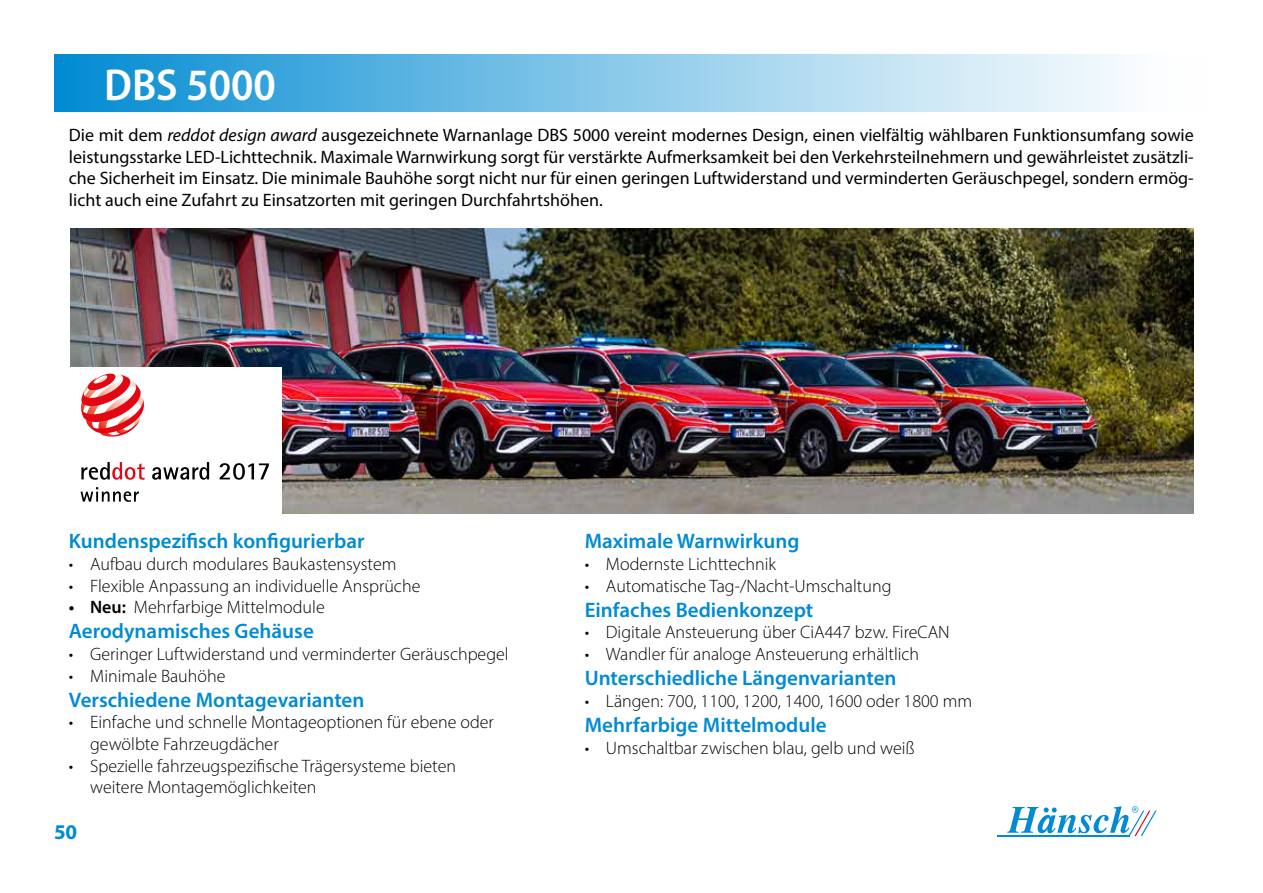
<style>
.page{position:relative;width:1263px;height:893px;background:#fff}
.page>*{position:absolute;margin:0;border:0;box-sizing:border-box;transform-origin:0 0}
.t1{font:600 semi-condensed 45px "Myriad Pro";color:#fff}
.t2{font:600 21px "Myriad Pro";color:#008bd2}
.t3{font:700 21px "Myriad Pro";color:#008bd2}
.t4{font:300 18px/21.6px "Myriad Pro";color:#000}
.t5{font:18px/21.6px "Myriad Pro";color:#000;text-align:justify}
.s1{font-style:italic}
.s2{font-weight:600}
</style>
<div class="page">
<hr style="left:997px;top:835px;width:132px;height:1px;background:#008bd2">
<svg style="left:1007px;top:806px;width:150px;height:30px"></svg>
<div style="left:54px;top:54px;width:1155px;height:58px;background:linear-gradient(to right,#078ed3,#fff)"></div>
<img style="left:71px;top:229px;width:1123px;height:284px">
<div style="left:69px;top:368px;width:212px;height:146px;background:#fff"></div>
<svg style="left:81px;top:462px;width:64px;height:18px"></svg>
<svg style="left:152px;top:462px;width:57px;height:18px"></svg>
<svg style="left:220px;top:463px;width:49px;height:17px"></svg>
<svg style="left:81px;top:374px;width:63px;height:63px"></svg>
<svg style="left:81px;top:487px;width:58px;height:15px"></svg>
<h1 class="t1" style="left:104px;top:56px;width:173px">DBS 5000</h1>
<p class="t5" style="left:69px;top:124px;width:1126px">Die mit dem <span class="s1">reddot design award</span> ausgezeichnete Warnanlage DBS 5000 vereint modernes Design, einen vielfältig wählbaren Funktionsumfang sowie leistungsstarke LED-Lichttechnik. Maximale Warnwirkung sorgt für verstärkte Aufmerksamkeit bei den Verkehrsteilnehmern und gewährleistet zusätzli&shy;che Sicherheit im Einsatz. Die minimale Bauhöhe sorgt nicht nur für einen geringen Luftwiderstand und verminderten Geräuschpegel, sondern ermög&shy;licht auch eine Zufahrt zu Einsatzorten mit geringen Durchfahrtshöhen.</p>
<p class="t2" style="left:69px;top:528px;width:297px">Kundenspezifisch konfigurierbar</p>
<p class="t4" style="left:69px;top:553px;width:329px">• Aufbau durch modulares Baukastensystem</p>
<p class="t4" style="left:69px;top:575px;width:353px">• Flexible Anpassung an individuelle Ansprüche</p>
<p class="t4" style="left:69px;top:596px;width:257px"><span class="s2">• Neu:</span> Mehrfarbige Mittelmodule</p>
<p class="t2" style="left:69px;top:618px;width:246px">Aerodynamisches Gehäuse</p>
<p class="t4" style="left:69px;top:643px;width:441px">• Geringer Luftwiderstand und verminderter Geräuschpegel</p>
<p class="t4" style="left:69px;top:665px;width:158px">• Minimale Bauhöhe</p>
<p class="t2" style="left:69px;top:686px;width:297px">Verschiedene Montagevarianten</p>
<p class="t4" style="left:90px;top:711px;width:405px;text-indent:-21px">• Einfache und schnelle Montageoptionen für ebene oder gewölbte Fahrzeugdächer</p>
<p class="t4" style="left:90px;top:755px;width:367px;text-indent:-21px">• Spezielle fahrzeugspezifische Trägersysteme bieten weitere Montagemöglichkeiten</p>
<p class="t3" style="left:54px;top:818px;width:25px">50</p>
<p class="t2" style="left:585px;top:528px;width:216px">Maximale Warnwirkung</p>
<p class="t4" style="left:585px;top:553px;width:193px">• Modernste Lichttechnik</p>
<p class="t4" style="left:585px;top:575px;width:308px">• Automatische Tag-/Nacht-Umschaltung</p>
<p class="t2" style="left:585px;top:596px;width:230px">Einfaches Bedienkonzept</p>
<p class="t4" style="left:585px;top:621px;width:367px">• Digitale Ansteuerung über CiA447 bzw. FireCAN</p>
<p class="t4" style="left:585px;top:643px;width:336px">• Wandler für analoge Ansteuerung erhältlich</p>
<p class="t2" style="left:585px;top:665px;width:313px">Unterschiedliche Längenvarianten</p>
<p class="t4" style="left:585px;top:690px;width:389px">• Längen: 700, 1100, 1200, 1400, 1600 oder 1800 mm</p>
<p class="t2" style="left:585px;top:711px;width:243px">Mehrfarbige Mittelmodule</p>
<p class="t4" style="left:585px;top:737px;width:332px">• Umschaltbar zwischen blau, gelb und weiß</p>
</div>
